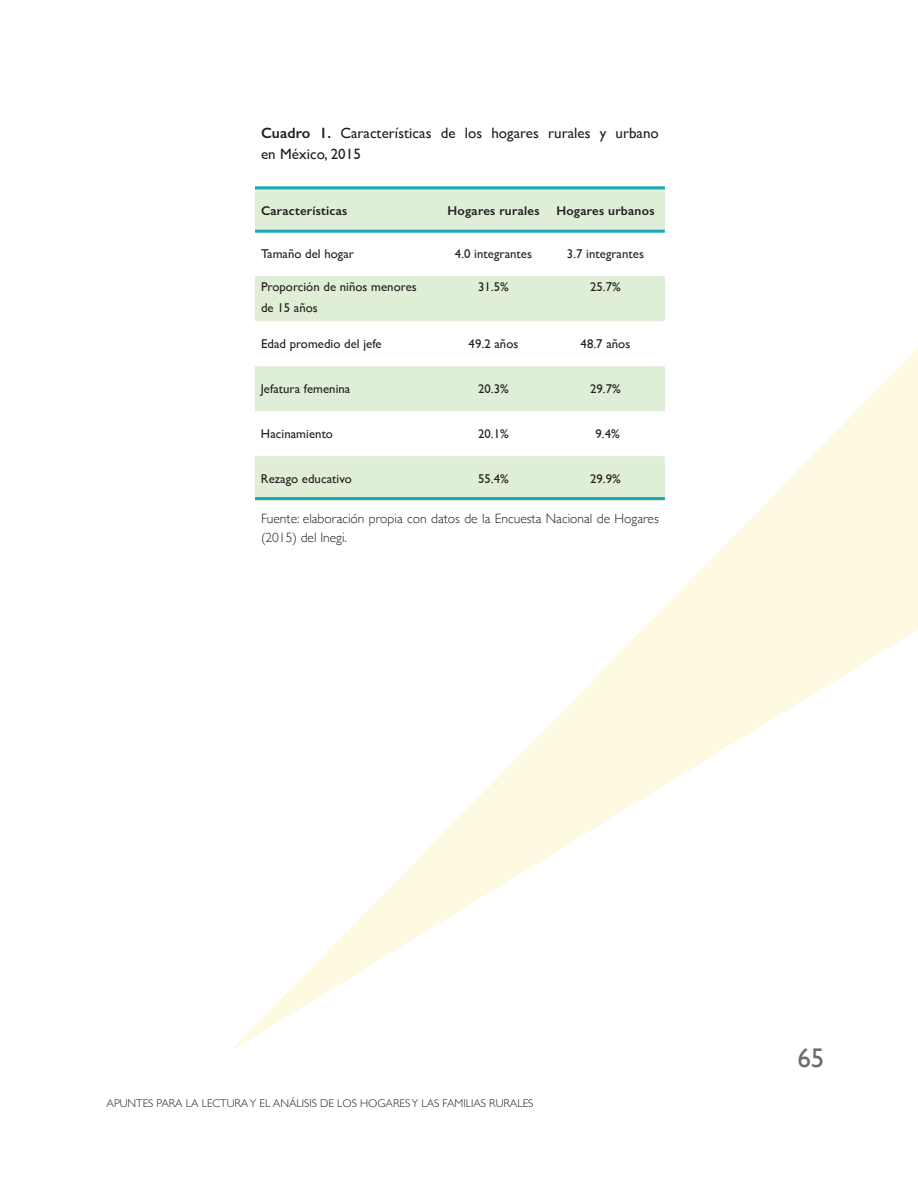
<style>
.page{position:relative;width:918px;height:1188px;background:#fff}
.page>*{position:absolute;margin:0;border:0;box-sizing:border-box;transform-origin:0 0}
.t1{font:27px "Gill Sans";color:#6c6d70}
.t2{font:15px/21px "Gill Sans";letter-spacing:.005em;color:#231f20}
.t3{font:300 13.5px/19.5px "Gill Sans";color:#231f20}
.t4{font:12.75px/21px "Gill Sans";letter-spacing:.005em;color:#231f20}
.t5{font:600 12.75px "Gill Sans";letter-spacing:.02em;color:#231f20}
.t6{font:300 11.25px "Gill Sans";color:#231f20}
.s1{font-weight:600}
</style>
<div class="page">
<svg style="left:255px;top:189px;width:410px;height:132px;fill:#dfeed6"></svg>
<hr style="left:255px;top:230px;width:186px;height:3px;background:#15abbc">
<hr style="left:441px;top:230px;width:105px;height:3px;background:#15abbc">
<hr style="left:546px;top:230px;width:119px;height:3px;background:#15abbc">
<hr style="left:255px;top:186px;width:410px;height:3px;background:#15abbc">
<svg style="left:231px;top:348px;width:687px;height:703px"></svg>
<p class="t2" style="left:261px;top:123px;width:399px"><span class="s1">Cuadro 1.</span> Características de los hogares rurales y urbano en México, 2015</p>
<p class="t5" style="left:261px;top:203px;width:88px">Características</p>
<p class="t5" style="left:447px;top:203px;width:94px">Hogares rurales</p>
<p class="t5" style="left:556px;top:203px;width:100px">Hogares urbanos</p>
<p class="t4" style="left:261px;top:243px;width:95px">Tamaño del hogar</p>
<p class="t4" style="left:455px;top:243px;width:79px">4.0 integrantes</p>
<p class="t4" style="left:567px;top:243px;width:79px">3.7 integrantes</p>
<p class="t4" style="left:261px;top:276px;width:157px">Proporción de niños menores de 15 años</p>
<p class="t4" style="left:478px;top:276px;width:32px">31.5%</p>
<p class="t4" style="left:590px;top:276px;width:32px">25.7%</p>
<p class="t4" style="left:261px;top:333px;width:122px">Edad promedio del jefe</p>
<p class="t4" style="left:469px;top:333px;width:51px">49.2 años</p>
<p class="t4" style="left:581px;top:333px;width:51px">48.7 años</p>
<p class="t4" style="left:261px;top:378px;width:91px">Jefatura femenina</p>
<p class="t4" style="left:478px;top:378px;width:32px">20.3%</p>
<p class="t4" style="left:590px;top:378px;width:32px">29.7%</p>
<p class="t4" style="left:261px;top:423px;width:74px">Hacinamiento</p>
<p class="t4" style="left:478px;top:423px;width:32px">20.1%</p>
<p class="t4" style="left:595px;top:423px;width:26px">9.4%</p>
<p class="t4" style="left:261px;top:468px;width:92px">Rezago educativo</p>
<p class="t4" style="left:478px;top:468px;width:32px">55.4%</p>
<p class="t4" style="left:590px;top:468px;width:32px">29.9%</p>
<p class="t3" style="left:261px;top:508px;width:399px">Fuente: elaboración propia con datos de la Encuesta Nacional de Hogares (2015) del Inegi.</p>
<p class="t6" style="left:106px;top:1095px;width:429px">APUNTES PARA LA LECTURA Y EL ANÁLISIS DE LOS HOGARES Y LAS FAMILIAS RURALES</p>
<h1 class="t1" style="left:797px;top:1042px;width:28px">65</h1>
</div>
